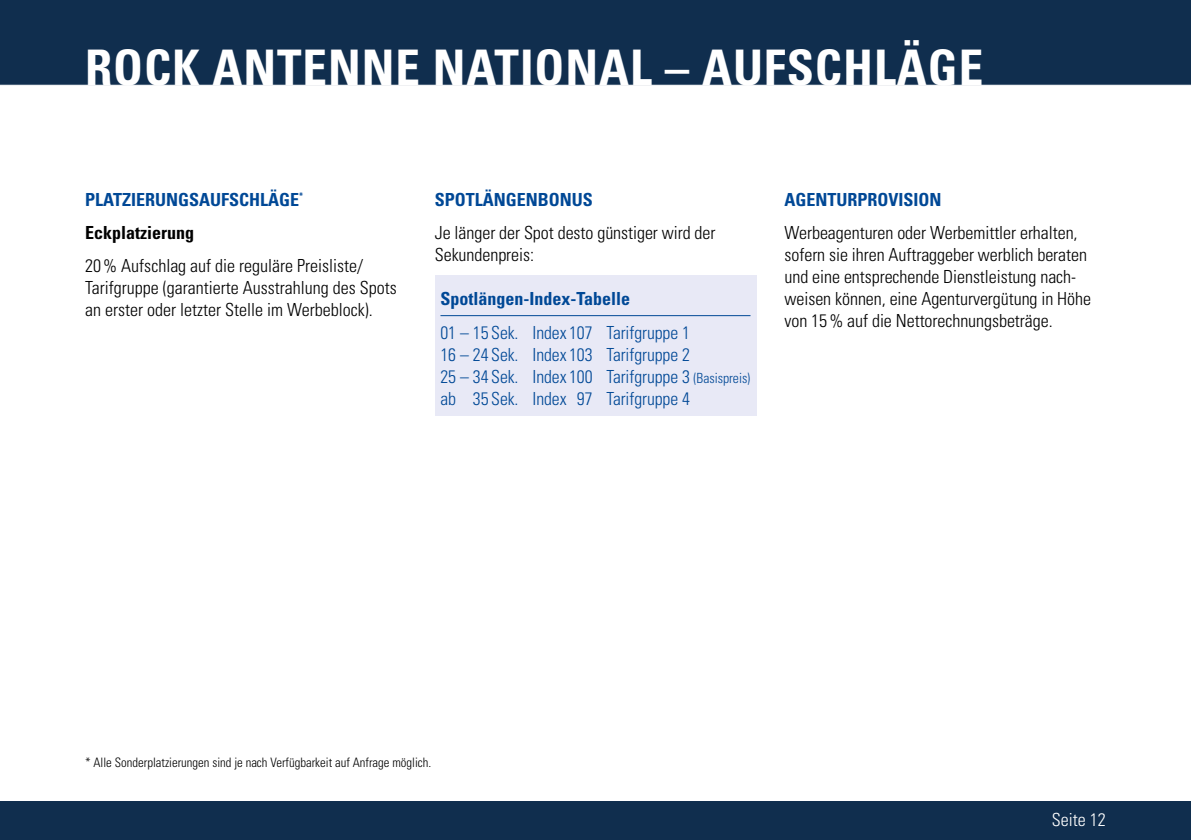
<style>
.page{position:relative;width:1191px;height:840px;background:#fff}
.page>*{position:absolute;margin:0;border:0;box-sizing:border-box;transform-origin:0 0}
.t1{font:700 condensed 49px "Univers";letter-spacing:.02em;color:#fff}
.t2{font:300 condensed 18px/22px "Univers";letter-spacing:-.005em;color:#000}
.t3{font:300 condensed 18px/22px "Univers";letter-spacing:-.005em;color:#004896}
.t4{font:700 condensed 18px/33px "Univers";color:#004896}
.t5{font:300 condensed 18px "Univers";color:#fff}
.t6{font:300 condensed 13px "Univers";color:#000}
.s1{color:#000}
.s2{font-size:14px}
</style>
<div class="page">
<div style="left:0;top:0;width:1191px;height:86px;background:#102e4e"></div>
<div style="left:0;top:800px;width:1191px;height:39px;background:#102e4e"></div>
<div style="left:435px;top:275px;width:321px;height:140px;background:#e8e9f6"></div>
<hr style="left:440px;top:315px;width:310px;height:1px;background:#004896">
<h1 class="t1" style="left:85px;top:38px;width:899px">ROCK ANTENNE NATIONAL – AUFSCHLÄGE</h1>
<p class="t4" style="left:85px;top:183px;width:219px">PLATZIERUNGSAUFSCHLÄGE<sup>*<br></sup><span class="s1">Eckplatzierung</span></p>
<p class="t2" style="left:85px;top:255px;width:313px">20% Aufschlag auf die reguläre Preisliste/<br>Tarifgruppe (garantierte Ausstrahlung des Spots an erster oder letzter Stelle im Werbeblock).</p>
<p class="t4" style="left:435px;top:183px;width:160px">SPOTLÄNGENBONUS</p>
<p class="t2" style="left:435px;top:222px;width:282px">Je länger der Spot desto günstiger wird der<br>Sekundenpreis:</p>
<p class="t4" style="left:440px;top:282px;width:191px">Spotlängen-Index-Tabelle</p>
<p class="t3" style="left:440px;top:321px;width:311px">01 – 15 Sek. Index 107 Tarifgruppe 1<br>16 – 24 Sek. Index 103 Tarifgruppe 2<br>25 – 34 Sek. Index 100 Tarifgruppe 3 <span class="s2">(Basispreis) </span>ab 35 Sek. Index 97 Tarifgruppe 4</p>
<p class="t4" style="left:784px;top:183px;width:159px">AGENTURPROVISION</p>
<p class="t2" style="left:784px;top:222px;width:308px">Werbeagenturen oder Werbemittler erhalten, sofern sie ihren Auftraggeber werblich beraten und eine entsprechende Dienstleistung nach&shy;weisen können, eine Agenturvergütung in Höhe von 15% auf die Nettorechnungsbeträge.</p>
<p class="t6" style="left:85px;top:754px;width:348px">* Alle Sonderplatzierungen sind je nach Verfügbarkeit auf Anfrage möglich.</p>
<p class="t5" style="left:1052px;top:808px;width:55px">Seite 12</p>
</div>
